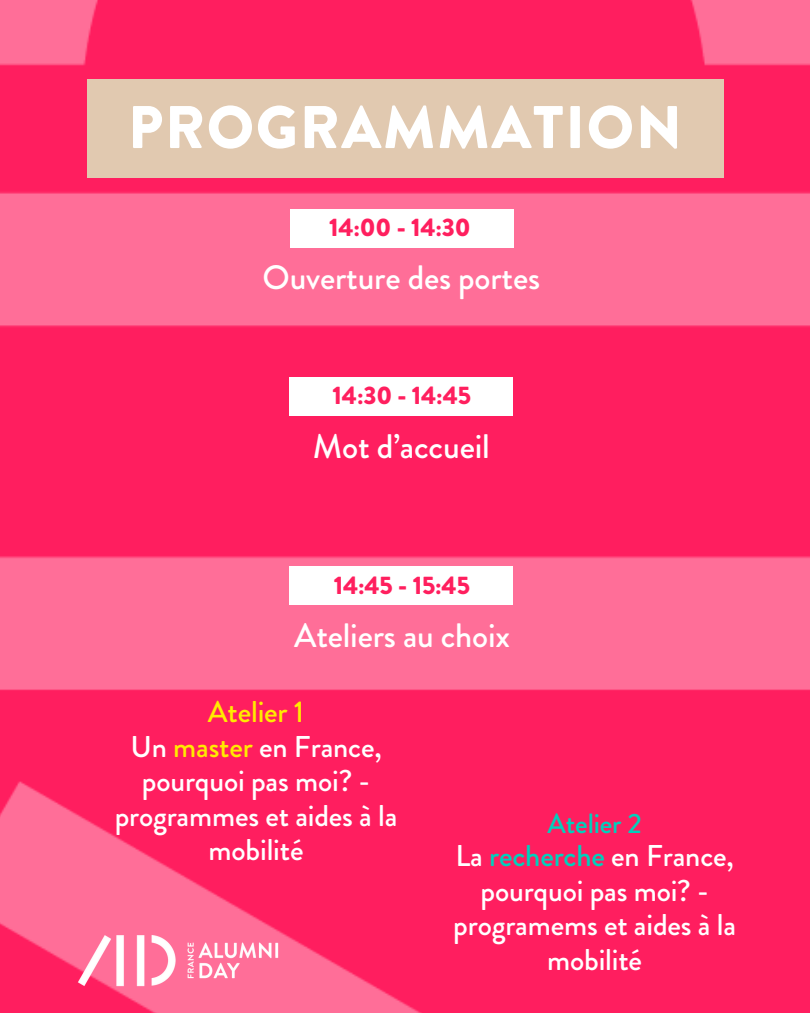
<style>
.page{position:relative;width:810px;height:1013px;background:#fff}
.page>*{position:absolute;margin:0;border:0;box-sizing:border-box;transform-origin:0 0}
.t1{font:900 60px "Brandon Grotesque";letter-spacing:.03em;color:#fff}
.t2{font:500 34px "Brandon Grotesque";letter-spacing:-.005em;color:#fff}
.t3{font:500 33.8px "Brandon Grotesque";letter-spacing:-.005em;color:#fff}
.t4{font:500 30px/34.5px "Brandon Grotesque";letter-spacing:-.005em;color:#fff;text-align:center}
.t5{font:500 27.8px "Brandon Grotesque";letter-spacing:-.005em;color:#00d0bc}
.t6{font:900 25.3px "Brandon Grotesque";letter-spacing:-.005em;color:#ff1f5e}
.s1{color:#ffeb00}
.s2{color:#00d0bc}
</style>
<div class="page">
<img style="left:0;top:0;width:810px;height:1012px">
<div style="left:87px;top:79px;width:636px;height:99px;background:#e1c9b0"></div>
<img style="left:54px;top:911px;width:248px;height:98px">
<div style="left:290px;top:209px;width:223px;height:38px;background:#fff"></div>
<div style="left:289px;top:377px;width:224px;height:38px;background:#fff"></div>
<div style="left:289px;top:567px;width:224px;height:38px;background:#fff"></div>
<p class="t1" style="left:128px;top:85px;width:556px">PROGRAMMATION</p>
<h2 class="t6" style="left:329px;top:209px;width:143px">14:00 - 14:30</h2>
<p class="t3" style="left:263px;top:253px;width:279px">Ouverture des portes</p>
<p class="t6" style="left:333px;top:377px;width:140px">14:30 - 14:45</p>
<h2 class="t2" style="left:313px;top:422px;width:179px">Mot d’accueil</h2>
<h2 class="t6" style="left:334px;top:567px;width:138px">14:45 - 15:45</h2>
<h3 class="t3" style="left:294px;top:611px;width:217px">Ateliers au choix</h3>
<p class="t4" style="left:115px;top:695px;width:284px"><span class="s1">Atelier 1<br></span>Un <span class="s1">master</span> en France, pourquoi pas moi? - programmes et aides à la mobilité</p>
<p class="t5" style="left:548px;top:803px;width:96px">Atelier 2</p>
<p class="t4" style="left:453px;top:839px;width:284px">La <span class="s2">recherche</span> en France, pourquoi pas moi? - programems et aides à la mobilité</p>
</div>
